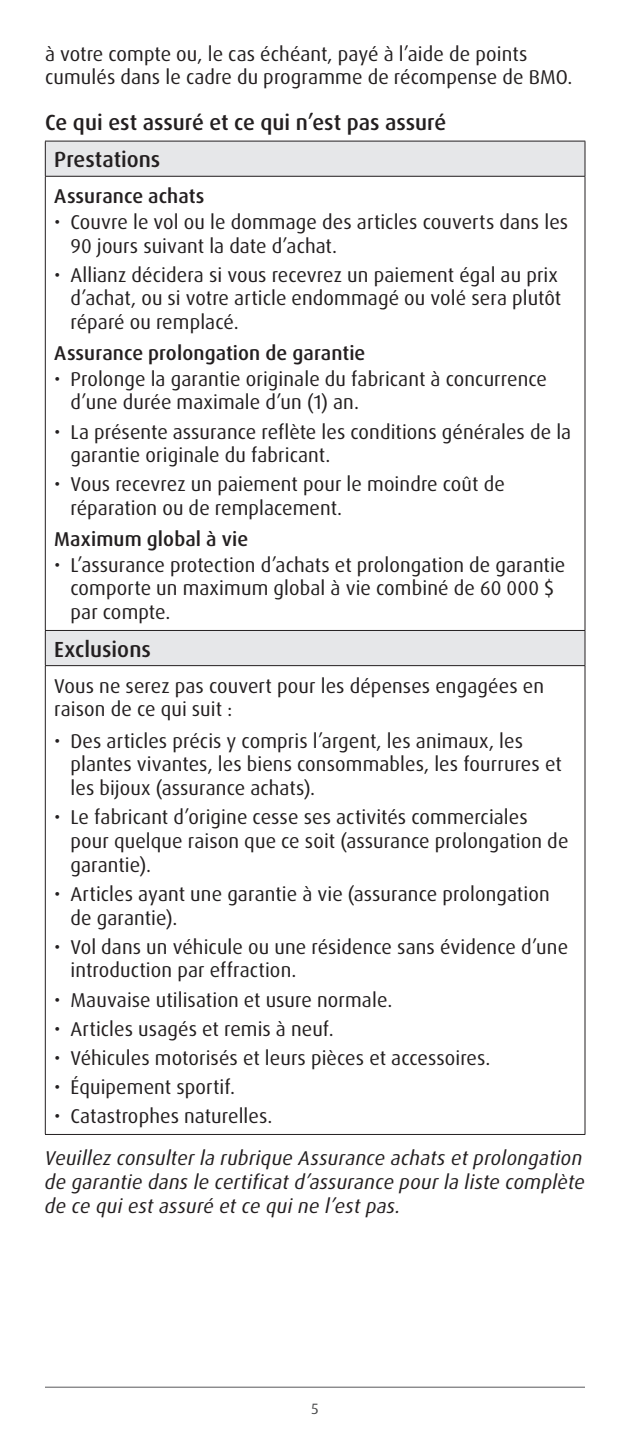
<style>
.page{position:relative;width:630px;height:1440px;background:#fff}
.page>*{position:absolute;margin:0;border:0;box-sizing:border-box;transform-origin:0 0}
.t1{font:500 22px "Dax Pro";color:#231f20}
.t2{font:20px/23.8px "Dax Pro";letter-spacing:.005em;color:#231f20}
.t3{font:italic 20px/23.8px "Dax Pro";letter-spacing:.01em;color:#231f20}
.t4{font:500 20px "Dax Pro";letter-spacing:.005em;color:#231f20}
.t5{font:15px "Dax Pro";color:#4b4c4d}
</style>
<div class="page">
<hr style="left:45px;top:1387px;width:540px;height:1px;background:#57585a">
<div style="left:45px;top:141px;width:540px;height:35px;background:#e6e7e9"></div>
<div style="left:45px;top:630px;width:540px;height:36px;background:#e6e7e9"></div>
<hr style="left:45px;top:141px;width:1px;height:35px;background:#231f20">
<hr style="left:585px;top:141px;width:1px;height:35px;background:#231f20">
<hr style="left:45px;top:176px;width:540px;height:1px;background:#231f20">
<hr style="left:45px;top:177px;width:1px;height:453px;background:#231f20">
<hr style="left:585px;top:177px;width:1px;height:453px;background:#231f20">
<hr style="left:45px;top:630px;width:540px;height:1px;background:#231f20">
<hr style="left:45px;top:631px;width:1px;height:34px;background:#231f20">
<hr style="left:585px;top:631px;width:1px;height:34px;background:#231f20">
<hr style="left:45px;top:665px;width:540px;height:1px;background:#231f20">
<hr style="left:45px;top:666px;width:1px;height:468px;background:#231f20">
<hr style="left:585px;top:666px;width:1px;height:468px;background:#231f20">
<hr style="left:45px;top:1134px;width:540px;height:1px;background:#231f20">
<hr style="left:45px;top:141px;width:540px;height:1px;background:#231f20">
<p class="t2" style="left:45px;top:42px;width:529px">à votre compte ou, le cas échéant, payé à l’aide de points cumulés dans le cadre du programme de récompense de BMO .</p>
<h4 class="t1" style="left:45px;top:108px;width:402px">Ce qui est assuré et ce qui n’est pas assuré</h4>
<h5 class="t1" style="left:54px;top:145px;width:108px">Prestations</h5>
<h6 class="t4" style="left:54px;top:183px;width:152px">Assurance achats</h6>
<p class="t2" style="left:71px;top:210px;width:499px;text-indent:-16px">• Couvre le vol ou le dommage des articles couverts dans les<br>90 jours suivant la date d’achat .</p>
<p class="t2" style="left:71px;top:263px;width:492px;text-indent:-16px">• Allianz décidera si vous recevrez un paiement égal au prix d’achat, ou si votre article endommagé ou volé sera plutôt réparé ou remplacé .</p>
<h6 class="t4" style="left:54px;top:340px;width:313px">Assurance prolongation de garantie</h6>
<p class="t2" style="left:71px;top:367px;width:478px;text-indent:-16px">• Prolonge la garantie originale du fabricant à concurrence d’une durée maximale d’un (1) an .</p>
<p class="t2" style="left:71px;top:420px;width:502px;text-indent:-16px">• La présente assurance reflète les conditions générales de la garantie originale du fabricant .</p>
<p class="t2" style="left:71px;top:473px;width:436px;text-indent:-16px">• Vous recevrez un paiement pour le moindre coût de réparation ou de remplacement .</p>
<h6 class="t4" style="left:54px;top:526px;width:195px">Maximum global à vie</h6>
<p class="t2" style="left:71px;top:553px;width:496px;text-indent:-16px">• L’assurance protection d’achats et prolongation de garantie comporte un maximum global à vie combiné de 60 000 $ par compte .</p>
<h5 class="t1" style="left:54px;top:635px;width:98px">Exclusions</h5>
<p class="t2" style="left:54px;top:674px;width:491px">Vous ne serez pas couvert pour les dépenses engagées en raison de ce qui suit :</p>
<p class="t2" style="left:71px;top:729px;width:493px;text-indent:-16px">• Des articles précis y compris l’argent, les animaux, les plantes vivantes, les biens consommables, les fourrures et les bijoux (assurance achats) .</p>
<p class="t2" style="left:71px;top:805px;width:499px;text-indent:-16px">• Le fabricant d’origine cesse ses activités commerciales pour quelque raison que ce soit (assurance prolongation de garantie) .</p>
<p class="t2" style="left:71px;top:882px;width:481px;text-indent:-16px">• Articles ayant une garantie à vie (assurance prolongation de garantie) .</p>
<p class="t2" style="left:71px;top:935px;width:499px;text-indent:-16px">• Vol dans un véhicule ou une résidence sans évidence d’une introduction par effraction .</p>
<p class="t2" style="left:54px;top:988px;width:340px">• Mauvaise utilisation et usure normale .</p>
<p class="t2" style="left:54px;top:1017px;width:281px">• Articles usagés et remis à neuf .</p>
<p class="t2" style="left:54px;top:1046px;width:438px">• Véhicules motorisés et leurs pièces et accessoires .</p>
<p class="t2" style="left:54px;top:1075px;width:182px">• Équipement sportif .</p>
<p class="t2" style="left:54px;top:1105px;width:220px">• Catastrophes naturelles .</p>
<p class="t3" style="left:45px;top:1147px;width:541px">Veuillez consulter la rubrique Assurance achats et prolongation de garantie dans le certificat d’assurance pour la liste complète de ce qui est assuré et ce qui ne l’est pas.</p>
<p class="t5" style="left:311px;top:1399px;width:9px">5</p>
</div>
